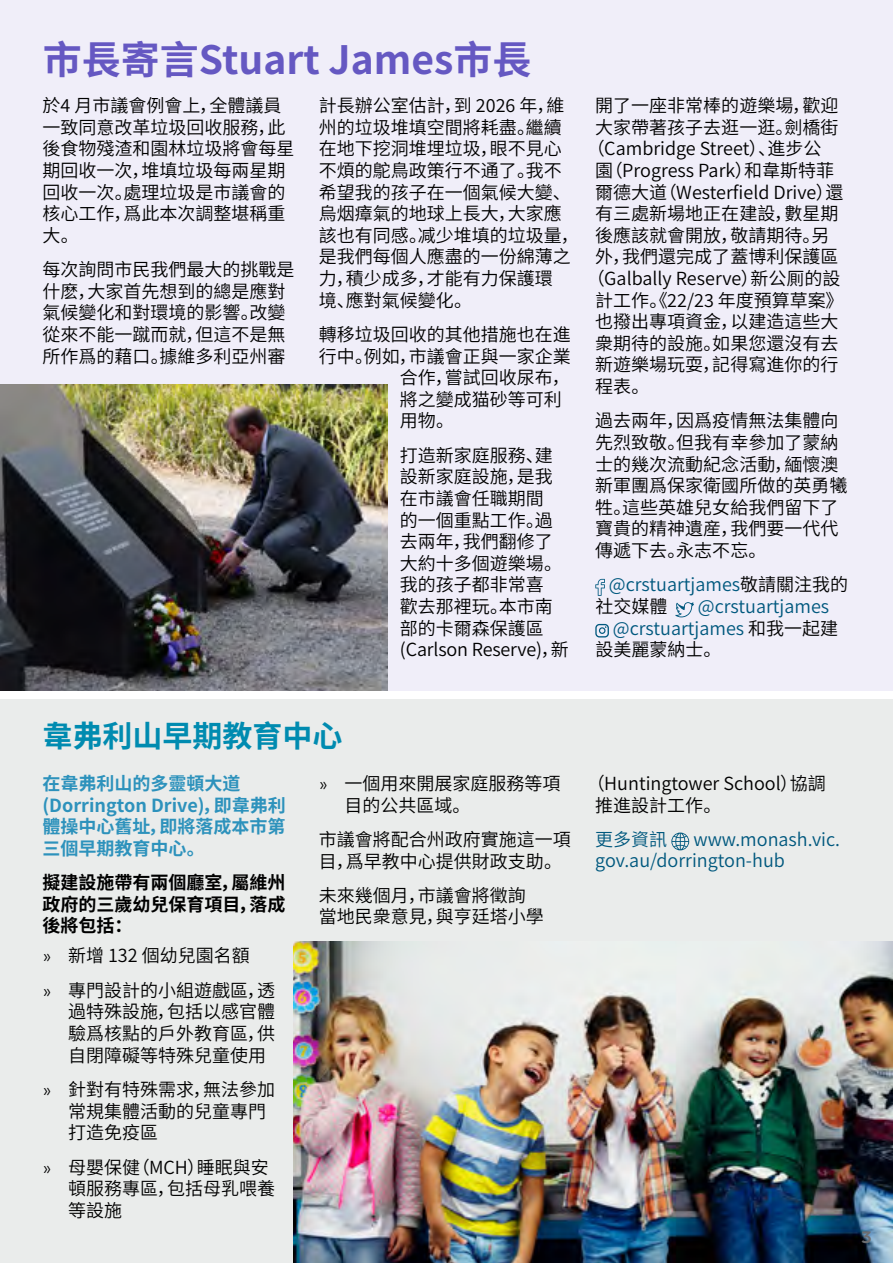
<style>
.page{position:relative;width:893px;height:1263px;background:#fff}
.page>*{position:absolute;margin:0;border:0;box-sizing:border-box;transform-origin:0 0}
.Para_1{font:700 39px "Source Han Sans CN";color:#6558c2}
.t1{font:700 30px "Source Han Sans CN";color:#008bb0}
.Para_1-2{font:18px/21.6px "Source Han Sans CN";color:#000}
.Bullet_Point{font:18px/21.6px "Source Han Sans CN";color:#000}
.Para_1-3{font:18px/21.6px "Source Han Sans CN";color:#00587e}
.First_Sentence{font:700 18px/21.6px "Source Han Sans CN";color:#2d92bc}
.Para_1-4{font:700 18px/21.6px "Source Han Sans CN";color:#000;text-align:justify}
.t2{font:700 16.5px "Filson Pro";color:#6d6e71}
.s1{font-family:"Calibri";font-weight:300}
.s2{color:#000}
</style>
<div class="page">
<div style="left:0;top:699px;width:893px;height:564px;background:#eaeceb"></div>
<div style="left:0;top:0;width:893px;height:691px;background:#f0eef9"></div>
<svg style="left:595px;top:579px;width:10px;height:17px"></svg>
<svg style="left:675px;top:602px;width:19px;height:15px"></svg>
<svg style="left:595px;top:624px;width:14px;height:13px"></svg>
<svg style="left:671px;top:832px;width:18px;height:18px"></svg>
<img style="left:294px;top:942px;width:599px;height:321px">
<img style="left:0;top:385px;width:387px;height:306px">
<p class="Para_1" style="left:43px;top:37px;width:490px">市長寄言Stuart James市長</p>
<p class="Para_1-2" style="left:43px;top:95px;width:254px">於4 月市議會例會上，全體議員一致同意改革垃圾回收服務，此後食物殘渣和園林垃圾將會每星期回收一次，堆填垃圾每兩星期回收一次。處理垃圾是市議會的核心工作，爲此本次調整堪稱重大。</p>
<p class="Para_1-2" style="left:43px;top:259px;width:254px">每次詢問市民我們最大的挑戰是什麽，大家首先想到的總是應對氣候變化和對環境的影響。改變從來不能一蹴而就，但這不是無所作爲的藉口。據維多利亞州審</p>
<p class="Para_1-2" style="left:319px;top:95px;width:261px">計長辦公室估計，到 2026 年，維州的垃圾堆填空間將耗盡。繼續在地下挖洞堆埋垃圾，眼不見心不煩的鴕鳥政策行不通了。我不希望我的孩子在一個氣候大變、烏烟瘴氣的地球上長大，大家應該也有同感。减少堆填的垃圾量，是我們每個人應盡的一份綿薄之力，積少成多，才能有力保護環<br>境、應對氣候變化。</p>
<p class="Para_1-2" style="left:319px;top:324px;width:254px">轉移垃圾回收的其他措施也在進</p>
<p class="Para_1-2" style="left:319px;top:345px;width:254px">行中。例如，市議會正與一家企業</p>
<p class="Para_1-2" style="left:400px;top:367px;width:171px">合作，嘗試回收尿布，</p>
<p class="Para_1-2" style="left:400px;top:389px;width:163px">將之變成猫砂等可利</p>
<p class="Para_1-2" style="left:400px;top:410px;width:56px">用物。</p>
<p class="Para_1-2" style="left:400px;top:445px;width:171px">打造新家庭服務、建設新家庭設施，是我在市議會任職期間<br>的一個重點工作。過去兩年，我們翻修了大約十多個遊樂場。我的孩子都非常喜<br>歡去那裡玩。本市南部的卡爾森保護區(Carlson Reserve)，新</p>
<h1 class="t1" style="left:43px;top:719px;width:301px">韋弗利山早期教育中心</h1>
<h3 class="First_Sentence" style="left:43px;top:773px;width:245px">在韋弗利山的多靈頓大道(Dorrington Drive)，即韋弗利體操中心舊址，即將落成本市第三個早期教育中心。</h3>
<p class="Para_1-4" style="left:43px;top:872px;width:244px">擬建設施帶有兩個廳室，屬維州政府的三歲幼兒保育項目，落成後將包括：</p>
<p class="Bullet_Point" style="left:43px;top:945px;width:209px"><span class="s1">»</span> 新增 132 個幼兒園名額</p>
<p class="Bullet_Point" style="left:68px;top:980px;width:208px;text-align:justify;text-indent:-26px"><span class="s1">»</span> 專門設計的小組遊戲區，透過特殊設施，包括以感官體驗爲核點的戶外教育區，供自閉障礙等特殊兒童使用</p>
<p class="Bullet_Point" style="left:68px;top:1079px;width:208px;text-indent:-26px"><span class="s1">»</span> 針對有特殊需求，無法參加常規集體活動的兒童專門打造免疫區</p>
<p class="Bullet_Point" style="left:68px;top:1156px;width:208px;text-indent:-26px"><span class="s1">»</span> 母嬰保健（MCH）睡眠與安頓服務專區，包括母乳喂養等設施</p>
<p class="Bullet_Point" style="left:344px;top:773px;width:217px;text-indent:-26px"><span class="s1">»</span> 一個用來開展家庭服務等項目的公共區域。</p>
<p class="Para_1-2" style="left:319px;top:829px;width:253px">市議會將配合州政府實施這一項目，爲早教中心提供財政支助。</p>
<p class="Para_1-2" style="left:319px;top:885px;width:226px">未來幾個月，市議會將徵詢當地民衆意見，與亨廷塔小學</p>
<p class="Para_1-2" style="left:595px;top:95px;width:244px">開了一座非常棒的遊樂場，歡迎</p>
<p class="Para_1-2" style="left:595px;top:117px;width:244px">大家帶著孩子去逛一逛。劍橋街</p>
<p class="Para_1-2" style="left:587px;top:138px;width:236px">（Cambridge Street）、進步公</p>
<p class="Para_1-2" style="left:595px;top:160px;width:240px">園（Progress Park）和韋斯特菲</p>
<p class="Para_1-2" style="left:595px;top:182px;width:250px">爾德大道（Westerfield Drive）還</p>
<p class="Para_1-2" style="left:595px;top:203px;width:244px">有三處新場地正在建設，數星期</p>
<p class="Para_1-2" style="left:595px;top:225px;width:235px">後應該就會開放，敬請期待。另</p>
<p class="Para_1-2" style="left:595px;top:246px;width:244px">外，我們還完成了蓋博利保護區</p>
<p class="Para_1-2" style="left:587px;top:268px;width:255px">（Galbally Reserve）新公厠的設</p>
<p class="Para_1-2" style="left:595px;top:290px;width:250px">計工作。《22/23 年度預算草案》</p>
<p class="Para_1-2" style="left:595px;top:311px;width:244px">也撥出專項資金，以建造這些大</p>
<p class="Para_1-2" style="left:595px;top:333px;width:244px">衆期待的設施。如果您還沒有去</p>
<p class="Para_1-2" style="left:595px;top:354px;width:244px">新遊樂場玩耍，記得寫進你的行</p>
<p class="Para_1-2" style="left:595px;top:376px;width:56px">程表。</p>
<p class="Para_1-2" style="left:595px;top:410px;width:253px">過去兩年，因爲疫情無法集體向先烈致敬。但我有幸參加了蒙納士的幾次流動紀念活動，緬懷澳新軍團爲保家衛國所做的英勇犧牲。這些英雄兒女給我們留下了寶貴的精神遺産，我們要一代代傳遞下去。永志不忘。</p>
<p class="Para_1-3" style="left:595px;top:574px;width:254px;text-indent:14px">@crstuartjames<span class="s2">敬請關注我的社交媒體</span></p>
<p class="Para_1-3" style="left:698px;top:596px;width:133px">@crstuartjames</p>
<p class="Para_1-3" style="left:613px;top:617px;width:227px">@crstuartjames <span class="s2">和我一起建</span></p>
<p class="Para_1-2" style="left:595px;top:639px;width:128px">設美麗蒙納士。</p>
<p class="Para_1-2" style="left:595px;top:773px;width:232px;text-indent:-8px">（Huntingtower School）協調推進設計工作。</p>
<p class="Para_1-3" style="left:595px;top:829px;width:73px">更多資訊</p>
<p class="Para_1-3" style="left:595px;top:829px;width:246px;text-indent:98px">www.monash.vic. gov.au/dorrington-hub</p>
<p class="t2" style="left:861px;top:1226px;width:12px">3</p>
</div>
